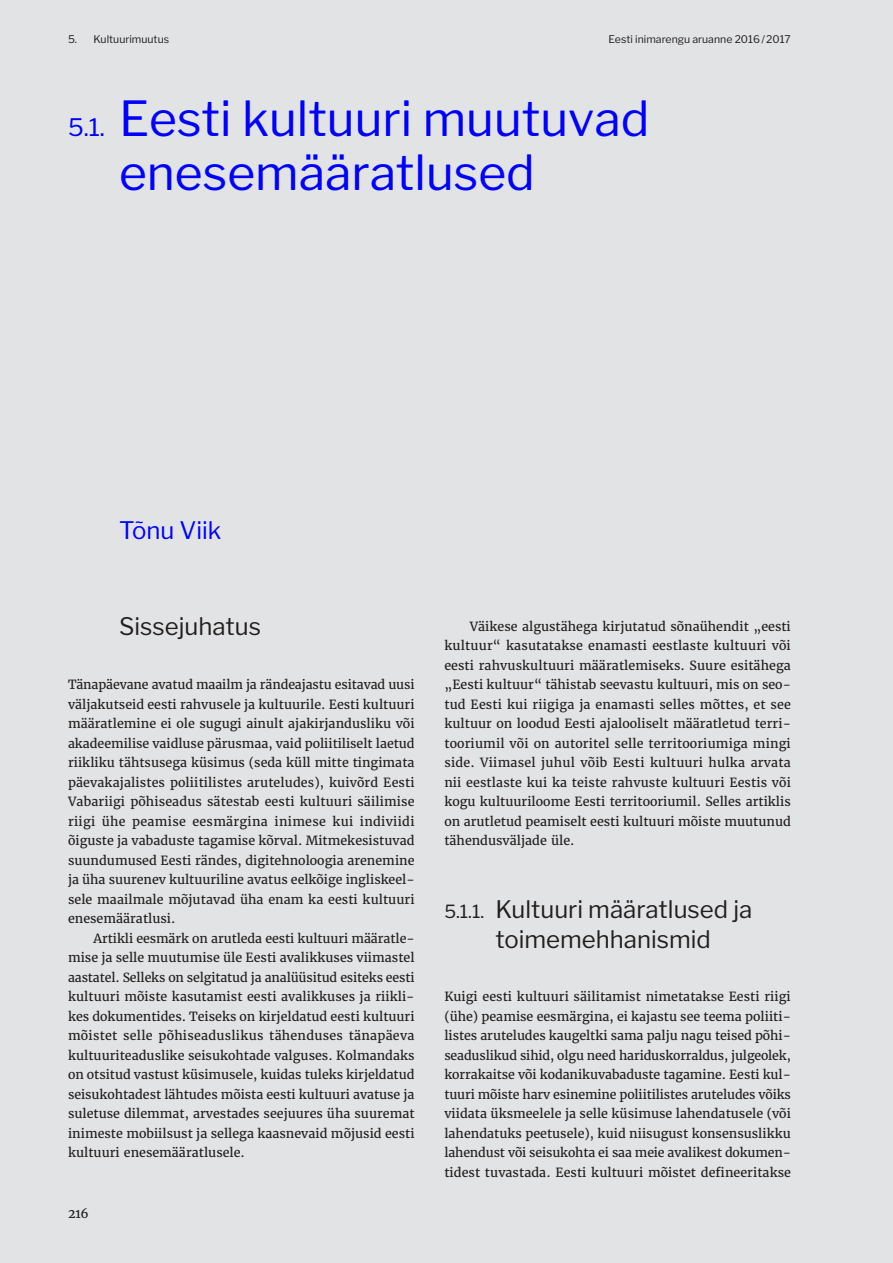
<style>
.page{position:relative;width:893px;height:1263px;background:#e2e3e4}
.page>*{position:absolute;margin:0;border:0;box-sizing:border-box;transform-origin:0 0}
.t1{font:48px/54px "Libre Franklin";color:#00f}
.t2{font:24px/30px "Libre Franklin";color:#231f20;text-align:center}
.t3{font:24px "Libre Franklin";color:#00f}
.t4{font:12.6px/19.5px "Merriweather";color:#231f20;text-align:justify}
.t5{font:10.5px "Libre Franklin";color:#231f20}
.s1{font-size:24px}
.s2{font-size:18px}
</style>
<div class="page">
<p class="t5" style="left:68px;top:33px;width:103px">5. Kultuurimuutus</p>
<p class="t5" style="left:608px;top:33px;width:184px">Eesti inimarengu aruanne 2016/2017</p>
<h1 class="t1" style="left:119px;top:91px;width:532px;text-indent:-51px"><span class="s1">5.1.</span> Eesti kultuuri muutuvad enesemääratlused</h1>
<h2 class="t3" style="left:119px;top:515px;width:104px">Tõnu Viik</h2>
<h2 class="t2" style="left:119px;top:611px;width:143px">Sissejuhatus</h2>
<p class="t4" style="left:68px;top:675px;width:348px">Tänapäevane avatud maailm ja rändeajastu esitavad uusi väljakutseid eesti rahvusele ja kultuurile. Eesti kultuuri määratlemine ei ole sugugi ainult ajakirjandusliku või akadeemilise vaidluse pärusmaa, vaid poliitiliselt laetud riikliku tähtsusega küsimus (seda küll mitte tingimata päevakajalistes poliitilistes aruteludes), kuivõrd Eesti Vabariigi põhiseadus sätestab eesti kultuuri säilimise riigi ühe peamise eesmärgina inimese kui indiviidi õiguste ja vabaduste tagamise kõrval. Mitmekesistuvad suundumused Eesti rändes, digitehnoloogia arenemine ja üha suurenev kultuuriline avatus eelkõige ingliskeel&shy;sele maailmale mõjutavad üha enam ka eesti kultuuri enesemääratlusi.</p>
<p class="t4" style="left:68px;top:929px;width:348px;text-indent:26px">Artikli eesmärk on arutleda eesti kultuuri määratle&shy;mise ja selle muutumise üle Eesti avalikkuses viimastel aastatel. Selleks on selgitatud ja analüüsitud esiteks eesti kultuuri mõiste kasutamist eesti avalikkuses ja riikli&shy;kes dokumentides. Teiseks on kirjeldatud eesti kultuuri mõistet selle põhiseaduslikus tähenduses tänapäeva kultuuriteaduslike seisukohtade valguses. Kolmandaks on otsitud vastust küsimusele, kuidas tuleks kirjeldatud seisukohtadest lähtudes mõista eesti kultuuri avatuse ja suletuse dilemmat, arvestades seejuures üha suuremat inimeste mobiilsust ja sellega kaasnevaid mõjusid eesti kultuuri enesemääratlusele.</p>
<p class="t4" style="left:68px;top:1204px;width:22px">216</p>
<p class="t4" style="left:444px;top:617px;width:348px;text-indent:26px">Väikese algustähega kirjutatud sõnaühendit „eesti kultuur“ kasutatakse enamasti eestlaste kultuuri või eesti rahvuskultuuri määratlemiseks. Suure esitähega „Eesti kultuur“ tähistab seevastu kultuuri, mis on seo&shy;tud Eesti kui riigiga ja enamasti selles mõttes, et see kultuur on loodud Eesti ajalooliselt määratletud terri&shy;tooriumil või on autoritel selle territooriumiga mingi side. Viimasel juhul võib Eesti kultuuri hulka arvata nii eestlaste kui ka teiste rahvuste kultuuri Eestis või kogu kultuuriloome Eesti territooriumil. Selles artiklis on arutletud peamiselt eesti kultuuri mõiste muutunud tähendusväljade üle.</p>
<h2 class="t2" style="left:444px;top:894px;width:309px"><span class="s2">5.1.1.</span> Kultuuri määratlused ja toimemehhanismid</h2>
<p class="t4" style="left:444px;top:987px;width:348px">Kuigi eesti kultuuri säilitamist nimetatakse Eesti riigi (ühe) peamise eesmärgina, ei kajastu see teema poliiti&shy;listes aruteludes kaugeltki sama palju nagu teised põhi&shy;seaduslikud sihid, olgu need hariduskorraldus, julgeolek, korrakaitse või kodanikuvabaduste tagamine. Eesti kul&shy;tuuri mõiste harv esinemine poliitilistes aruteludes võiks viidata üksmeelele ja selle küsimuse lahendatusele (või lahendatuks peetusele), kuid niisugust konsensuslikku lahendust või seisukohta ei saa meie avalikest dokumen&shy;tidest tuvastada. Eesti kultuuri mõistet defineeritakse</p>
</div>
